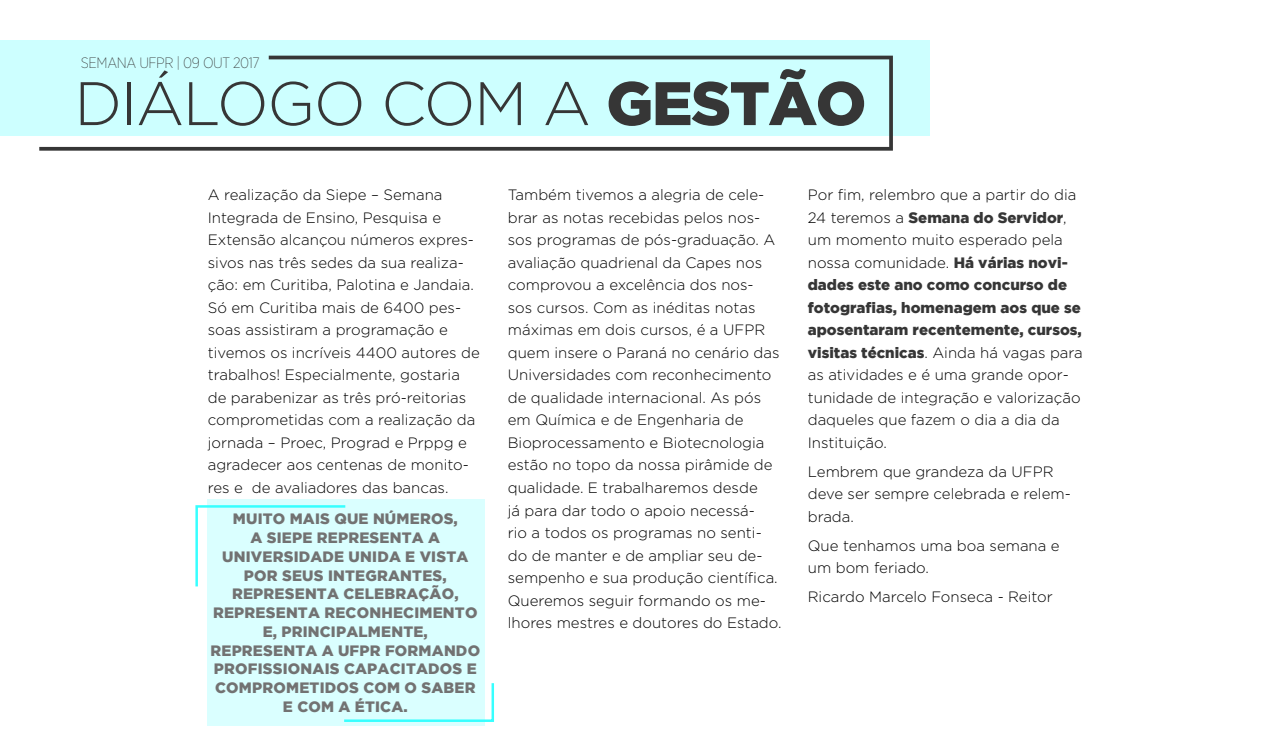
<style>
.page{position:relative;width:1275px;height:744px;background:#fff}
.page>*{position:absolute;margin:0;border:0;box-sizing:border-box;transform-origin:0 0}
.t1{font:300 61.25px "Gotham";letter-spacing:-.025em;color:#363636}
.t2{font:300 15px/22.5px "Gotham";color:#000}
.t3{font:900 15px/18.8px "Gotham";letter-spacing:.015em;color:#727272;text-align:center}
.t4{font:200 15px "Gotham Narrow";letter-spacing:-.025em;color:#363636}
.s1{font-weight:900}
.s2{font-weight:900;color:#363636}
</style>
<div class="page">
<div style="left:0;top:41px;width:929px;height:95px;background:#cdffff"></div>
<svg style="left:39px;top:56px;width:854px;height:95px"></svg>
<div style="left:207px;top:499px;width:277px;height:227px;background:#daffff"></div>
<svg style="left:195px;top:505px;width:151px;height:82px"></svg>
<svg style="left:344px;top:680px;width:150px;height:43px"></svg>
<p class="t4" style="left:81px;top:53px;width:180px">SEMANA UFPR | 09 OUT 2017</p>
<h1 class="t1" style="left:74px;top:65px;width:794px">DIÁLOGO COM A <span class="s1">GESTÃO</span></h1>
<p class="t2" style="left:208px;top:183px;width:274px">A realização da Siepe – Semana Integrada de Ensino, Pesquisa e Extensão alcançou números expres&shy;sivos nas três sedes da sua realiza&shy;ção: em Curitiba, Palotina e Jandaia.<br>Só em Curitiba mais de 6400 pes&shy;soas assistiram a programação e tivemos os incríveis 4400 autores de trabalhos! Especialmente, gostaria de parabenizar as três pró-reitorias comprometidas com a realização da jornada – Proec, Prograd e Prppg e agradecer aos centenas de monito&shy;res e de avaliadores das bancas.</p>
<p class="t3" style="left:210px;top:509px;width:271px">MUITO MAIS QUE NÚMEROS,<br>A SIEPE REPRESENTA A<br>UNIVERSIDADE UNIDA E VISTA<br>POR SEUS INTEGRANTES,<br>REPRESENTA CELEBRAÇÃO,<br>REPRESENTA RECONHECIMENTO<br>E, PRINCIPALMENTE,<br>REPRESENTA A UFPR FORMANDO<br>PROFISSIONAIS CAPACITADOS E<br>COMPROMETIDOS COM O SABER<br>E COM A ÉTICA.</p>
<p class="t2" style="left:508px;top:183px;width:275px">Também tivemos a alegria de cele&shy;brar as notas recebidas pelos nos&shy;sos programas de pós-graduação. A avaliação quadrienal da Capes nos comprovou a excelência dos nos&shy;sos cursos. Com as inéditas notas máximas em dois cursos, é a UFPR quem insere o Paraná no cenário das Universidades com reconhecimento de qualidade internacional. As pós em Química e de Engenharia de Bioprocessamento e Biotecnologia estão no topo da nossa pirâmide de qualidade. E trabalharemos desde<br>já para dar todo o apoio necessá-<br>rio a todos os programas no senti&shy;do de manter e de ampliar seu de&shy;sempenho e sua produção científica.<br>Queremos seguir formando os me&shy;lhores mestres e doutores do Estado.</p>
<p class="t2" style="left:808px;top:183px;width:276px">Por fim, relembro que a partir do dia<br>24 teremos a <span class="s2">Semana do Servidor</span>, um momento muito esperado pela nossa comunidade. <span class="s2">Há várias novi&shy;dades este ano como concurso de fotografias, homenagem aos que se aposentaram recentemente, cursos, visitas técnicas</span>. Ainda há vagas para as atividades e é uma grande opor&shy;tunidade de integração e valorização daqueles que fazem o dia a dia da<br>Instituição.</p>
<p class="t2" style="left:808px;top:460px;width:265px">Lembrem que grandeza da UFPR deve ser sempre celebrada e relem&shy;brada.</p>
<p class="t2" style="left:808px;top:533px;width:253px">Que tenhamos uma boa semana e um bom feriado.</p>
<p class="t2" style="left:808px;top:585px;width:247px">Ricardo Marcelo Fonseca - Reitor</p>
</div>
